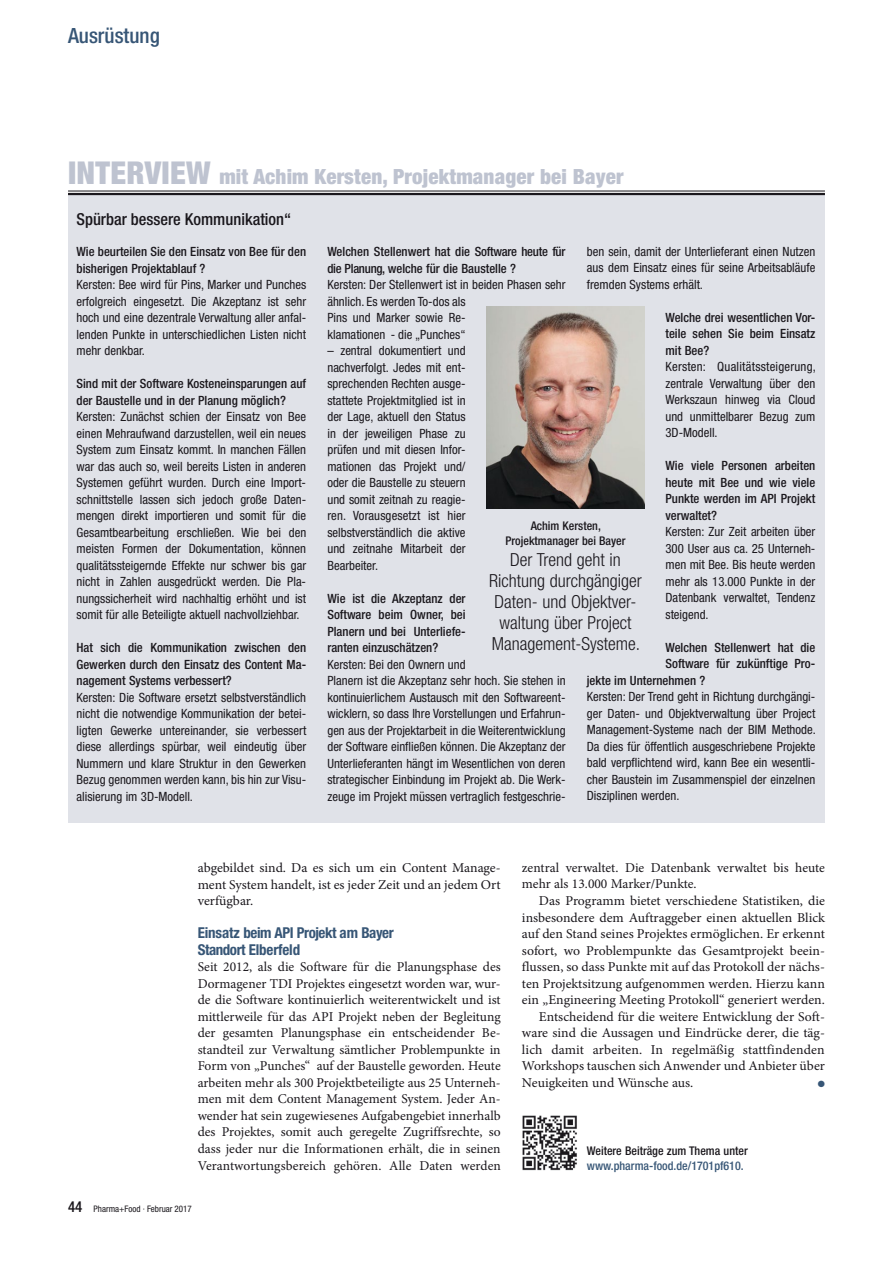
<style>
.page{position:relative;width:893px;height:1263px;background:#fff}
.page>*{position:absolute;margin:0;border:0;box-sizing:border-box;transform-origin:0 0}
.t1{font:900 condensed 21px "Helvetica Neue LT Std";letter-spacing:.01em;color:#bec3d0}
.t2{font:500 condensed 21px "Helvetica Neue LT Std";color:#375676}
.t3{font:300 condensed 18px/21px "Helvetica Neue LT Std";color:#1a171c;text-align:center}
.t4{font:500 condensed 16.5px "Helvetica Neue LT Std";color:#1a171c}
.t5{font:700 condensed 15px/16.5px "Helvetica Neue LT Std";letter-spacing:-.03em;color:#375676}
.t6{font:13.5px/16.5px "Minion Pro";color:#1a171c;text-align:justify}
.t7{font:condensed 12.75px/16.5px "Helvetica Neue LT Std";color:#1a171c;text-align:justify}
.t8{font:500 condensed 12.75px/16.5px "Helvetica Neue LT Std";color:#1a171c;text-align:justify}
.t9{font:500 condensed 12px/15px "Helvetica Neue LT Std";color:#1a171c;text-align:center}
.t10{font:500 condensed 12px "Helvetica Neue LT Std";color:#375676}
.t11{font:condensed 9px "Helvetica Neue LT Std";color:#1a171c}
.t12{font:9px "Zapf Dingbats Std";color:#375676}
.s1{font-size:31.5px}
.s2{font-weight:500;font-size:15px}
</style>
<div class="page">
<div style="left:68px;top:194px;width:757px;height:628px;background:#e0e2e8"></div>
<hr style="left:68px;top:191px;width:757px;height:1px;background:#1a171c">
<hr style="left:68px;top:193px;width:757px;height:2px;background:#1a171c">
<img style="left:522px;top:1115px;width:55px;height:55px">
<img style="left:487px;top:306px;width:157px;height:202px">
<h1 class="t2" style="left:68px;top:23px;width:93px">Ausrüstung</h1>
<h1 class="t1" style="left:68px;top:163px;width:557px"><span class="s1">Interview</span> mit Achim Kersten, Projektmanager bei Bayer</h1>
<p class="t4" style="left:77px;top:209px;width:216px">Spürbar bessere Kommunikation“</p>
<p class="t8" style="left:77px;top:243px;width:231px">Wie beurteilen Sie den Einsatz von Bee für den bisherigen Projektablauf ?</p>
<p class="t7" style="left:77px;top:276px;width:231px">Kersten: Bee wird für Pins, Marker und Punches erfolgreich eingesetzt. Die Akzeptanz ist sehr hoch und eine dezentrale Verwaltung aller anfal&shy;lenden Punkte in unterschiedlichen Listen nicht mehr denkbar.</p>
<p class="t8" style="left:77px;top:375px;width:231px">Sind mit der Software Kosteneinsparungen auf der Baustelle und in der Planung möglich?</p>
<p class="t7" style="left:77px;top:408px;width:231px">Kersten: Zunächst schien der Einsatz von Bee einen Mehraufwand darzustellen, weil ein neues System zum Einsatz kommt. In manchen Fällen war das auch so, weil bereits Listen in anderen Systemen geführt wurden. Durch eine Import&shy;schnittstelle lassen sich jedoch große Daten&shy;mengen direkt importieren und somit für die Gesamtbearbeitung erschließen. Wie bei den meisten Formen der Dokumentation, können qualitätssteigernde Effekte nur schwer bis gar nicht in Zahlen ausgedrückt werden. Die Pla&shy;nungssicherheit wird nachhaltig erhöht und ist somit für alle Beteiligte aktuell nachvollziehbar.</p>
<p class="t8" style="left:77px;top:639px;width:231px">Hat sich die Kommunikation zwischen den Gewerken durch den Einsatz des Content Ma&shy;nagement Systems verbessert?</p>
<p class="t7" style="left:77px;top:689px;width:231px">Kersten: Die Software ersetzt selbstverständlich nicht die notwendige Kommunikation der betei&shy;ligten Gewerke untereinander, sie verbessert diese allerdings spürbar, weil eindeutig über Nummern und klare Struktur in den Gewerken Bezug genommen werden kann, bis hin zur Visu&shy;alisierung im 3D-Modell.</p>
<p class="t8" style="left:327px;top:243px;width:240px">Welchen Stellenwert hat die Software heute für die Planung, welche für die Baustelle ?</p>
<p class="t7" style="left:327px;top:276px;width:240px;text-align:left">Kersten: Der Stellenwert ist in beiden Phasen sehr ähnlich. Es werden To-dos als<br>Pins und Marker sowie Re-<br>klamationen - die „Punches“</p>
<p class="t7" style="left:327px;top:342px;width:140px">– zentral dokumentiert und nachverfolgt. Jedes mit ent&shy;sprechenden Rechten ausge&shy;stattete Projektmitglied ist in der Lage, aktuell den Status in der jeweiligen Phase zu prüfen und mit diesen Infor&shy;mationen das Projekt und/ oder die Baustelle zu steuern und somit zeitnah zu reagie&shy;ren. Vorausgesetzt ist hier selbstverständlich die aktive und zeitnahe Mitarbeit der Bearbeiter.</p>
<p class="t8" style="left:327px;top:590px;width:140px">Wie ist die Akzeptanz der Software beim Owner, bei Planern und bei Unterliefe&shy;ranten einzuschätzen?</p>
<p class="t7" style="left:327px;top:656px;width:240px;text-align:left">Kersten: Bei den Ownern und<br>Planern ist die Akzeptanz sehr hoch. Sie stehen in kontinuierlichem Austausch mit den Softwareent&shy;wicklern, so dass Ihre Vorstellungen und Erfahrun&shy;gen aus der Projektarbeit in die Weiterentwicklung der Software einfließen können. Die Akzeptanz der Unterlieferanten hängt im Wesentlichen von deren strategischer Einbindung im Projekt ab. Die Werk&shy;zeuge im Projekt müssen vertraglich festgeschrie-</p>
<p class="t7" style="left:587px;top:243px;width:230px">ben sein, damit der Unterlieferant einen Nutzen aus dem Einsatz eines für seine Arbeitsabläufe fremden Systems erhält.</p>
<p class="t8" style="left:665px;top:309px;width:151px">Welche drei wesentlichen Vor&shy;teile sehen Sie beim Einsatz mit Bee?</p>
<p class="t7" style="left:665px;top:359px;width:152px">Kersten: Qualitätssteigerung, zentrale Verwaltung über den Werkszaun hinweg via Cloud und unmittelbarer Bezug zum 3D-Modell.</p>
<p class="t8" style="left:665px;top:457px;width:151px">Wie viele Personen arbeiten heute mit Bee und wie viele Punkte werden im API Projekt verwaltet?</p>
<p class="t7" style="left:665px;top:524px;width:151px">Kersten: Zur Zeit arbeiten über 300 User aus ca. 25 Unterneh&shy;men mit Bee. Bis heute werden mehr als 13.000 Punkte in der Datenbank verwaltet, Tendenz steigend.</p>
<p class="t8" style="left:665px;top:639px;width:151px">Welchen Stellenwert hat die</p>
<p class="t8" style="left:665px;top:655px;width:151px">Software für zukünftige Pro-</p>
<p class="t8" style="left:587px;top:672px;width:120px">jekte im Unternehmen ?</p>
<p class="t7" style="left:587px;top:689px;width:231px">Kersten: Der Trend geht in Richtung durchgängi&shy;ger Daten- und Objektverwaltung über Project Management-Systeme nach der BIM Methode.<br>Da dies für öffentlich ausgeschriebene Projekte bald verpflichtend wird, kann Bee ein wesentli&shy;cher Baustein im Zusammenspiel der einzelnen Disziplinen werden.</p>
<p class="t9" style="left:505px;top:518px;width:122px">Achim Kersten,<br>Projektmanager bei Bayer</p>
<h2 class="t3" style="left:489px;top:549px;width:154px">Der Trend geht in<br>Richtung durchgängiger<br>Daten- und Objektver&shy;waltung über Project<br>Management-Systeme.</h2>
<p class="t6" style="left:198px;top:859px;width:304px">abgebildet sind. Da es sich um ein Content Manage&shy;ment System handelt, ist es jeder Zeit und an jedem Ort verfügbar.</p>
<p class="t5" style="left:198px;top:924px;width:198px">Einsatz beim API Projekt am Bayer<br>Standort Elberfeld</p>
<p class="t6" style="left:198px;top:959px;width:305px">Seit 2012, als die Software für die Planungsphase des Dormagener TDI Projektes eingesetzt worden war, wur&shy;de die Software kontinuierlich weiterentwickelt und ist mittlerweile für das API Projekt neben der Begleitung der gesamten Planungsphase ein entscheidender Be&shy;standteil zur Verwaltung sämtlicher Problempunkte in Form von „Punches“ auf der Baustelle geworden. Heute arbeiten mehr als 300 Projektbeteiligte aus 25 Unterneh&shy;men mit dem Content Management System. Jeder An&shy;wender hat sein zugewiesenes Aufgabengebiet innerhalb des Projektes, somit auch geregelte Zugriffsrechte, so dass jeder nur die Informationen erhält, die in seinen Verantwortungsbereich gehören. Alle Daten werden</p>
<p class="t11" style="left:68px;top:1203px;width:125px"><span class="s2">44</span> Pharma+Food · Februar 2017</p>
<p class="t6" style="left:522px;top:859px;width:304px">zentral verwaltet. Die Datenbank verwaltet bis heute mehr als 13.000 Marker/Punkte.</p>
<p class="t6" style="left:539px;top:892px;width:287px">Das Programm bietet verschiedene Statistiken, die</p>
<p class="t6" style="left:522px;top:909px;width:304px">insbesondere dem Auftraggeber einen aktuellen Blick</p>
<p class="t6" style="left:522px;top:925px;width:304px">auf den Stand seines Projektes ermöglichen. Er erkennt</p>
<p class="t6" style="left:522px;top:942px;width:304px">sofort, wo Problempunkte das Gesamtprojekt beein-</p>
<p class="t6" style="left:522px;top:959px;width:304px">flussen, so dass Punkte mit auf das Protokoll der nächs-</p>
<p class="t6" style="left:522px;top:975px;width:304px">ten Projektsitzung aufgenommen werden. Hierzu kann</p>
<p class="t6" style="left:522px;top:992px;width:304px">ein „Engineering Meeting Protokoll“ generiert werden.</p>
<p class="t6" style="left:539px;top:1008px;width:287px">Entscheidend für die weitere Entwicklung der Soft-</p>
<p class="t6" style="left:522px;top:1025px;width:304px">ware sind die Aussagen und Eindrücke derer, die täg-</p>
<p class="t6" style="left:522px;top:1041px;width:304px">lich damit arbeiten. In regelmäßig stattfindenden</p>
<p class="t6" style="left:522px;top:1058px;width:304px">Workshops tauschen sich Anwender und Anbieter über</p>
<p class="t6" style="left:522px;top:1074px;width:173px">Neuigkeiten und Wünsche aus.</p>
<p class="t12" style="left:818px;top:1079px;width:9px">●</p>
<p class="t9" style="left:587px;top:1143px;width:162px">Weitere Beiträge zum Thema unter</p>
<p class="t10" style="left:587px;top:1158px;width:158px">www.pharma-food.de/1701pf610.</p>
</div>
